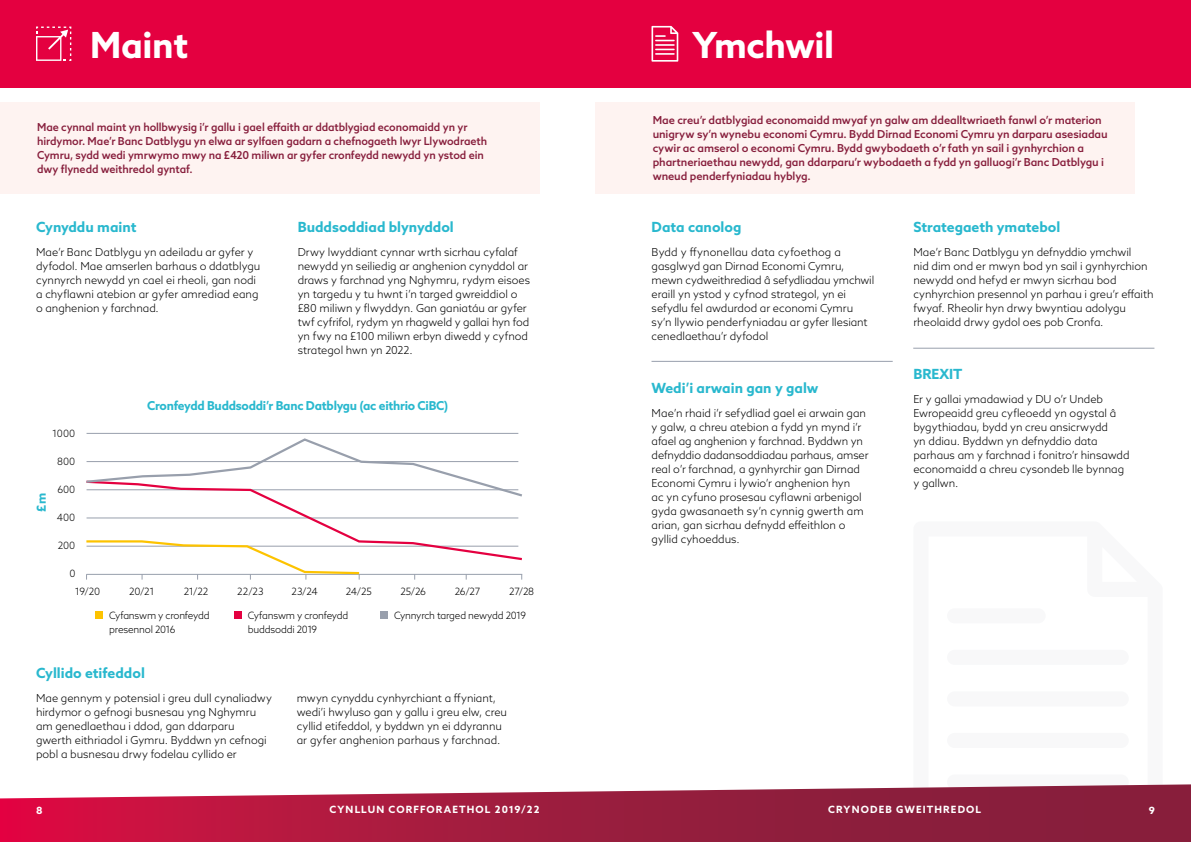
<style>
.page{position:relative;width:1191px;height:842px;background:#fff}
.page>*{position:absolute;margin:0;border:0;box-sizing:border-box;transform-origin:0 0}
.t1{font:700 36px "Azo Sans";letter-spacing:-.01em;color:#fff}
.t2{font:700 14px "Azo Sans";color:#29b8ce}
.t3{font:700 12.3px "Azo Sans";letter-spacing:-.02em;color:#29b8ce}
.t4{font:300 11px/14px "Azo Sans";letter-spacing:-.005em;color:#000}
.t5{font:500 11px/14px "Azo Sans";letter-spacing:-.01em;color:#871e3c}
.t6{font:300 10.1px/13.2px "Azo Sans";letter-spacing:-.025em;color:#000}
.t7{font:700 10px "Azo Sans";letter-spacing:.115em;color:#fff}
</style>
<div class="page">
<svg style="left:0;top:784px;width:1191px;height:58px;background:#ac3756"></svg>
<div style="left:0;top:0;width:1191px;height:88px;background:#e40040"></div>
<div style="left:0;top:102px;width:539px;height:92px;background:#fef3f1"></div>
<div style="left:595px;top:102px;width:540px;height:92px;background:#fef3f1"></div>
<div style="left:95px;top:611px;width:8px;height:8px;background:#fdc300"></div>
<div style="left:234px;top:611px;width:8px;height:8px;background:#e40040"></div>
<div style="left:380px;top:611px;width:8px;height:8px;background:#989fac"></div>
<hr style="left:87px;top:433px;width:431px;height:1px;background:#989fac">
<svg style="left:86px;top:438px;width:437px;height:142px"></svg>
<svg style="left:36px;top:27px;width:35px;height:34px"></svg>
<svg style="left:651px;top:26px;width:27px;height:36px"></svg>
<hr style="left:651px;top:361px;width:241px;height:1px;background:#989fac">
<hr style="left:913px;top:348px;width:241px;height:1px;background:#989fac">
<h1 class="t1" style="left:90px;top:21px;width:99px">Maint</h1>
<p class="t5" style="left:37px;top:120px;width:451px">Mae cynnal maint yn hollbwysig i’r gallu i gael effaith ar ddatblygiad economaidd yn yr hirdymor. Mae’r Banc Datblygu yn elwa ar sylfaen gadarn a chefnogaeth lwyr Llywodraeth Cymru, sydd wedi ymrwymo mwy na £420 miliwn ar gyfer cronfeydd newydd yn ystod ein dwy flynedd weithredol gyntaf.</p>
<p class="t2" style="left:36px;top:217px;width:102px">Cynyddu maint</p>
<p class="t4" style="left:36px;top:245px;width:226px">Mae’r Banc Datblygu yn adeiladu ar gyfer y dyfodol. Mae amserlen barhaus o ddatblygu cynnyrch newydd yn cael ei rheoli, gan nodi a chyflawni atebion ar gyfer amrediad eang o anghenion y farchnad.</p>
<p class="t2" style="left:298px;top:217px;width:158px">Buddsoddiad blynyddol</p>
<p class="t4" style="left:298px;top:245px;width:234px">Drwy lwyddiant cynnar wrth sicrhau cyfalaf newydd yn seiliedig ar anghenion cynyddol ar draws y farchnad yng Nghymru, rydym eisoes yn targedu y tu hwnt i’n targed gwreiddiol o £80 miliwn y flwyddyn. Gan ganiatáu ar gyfer twf cyfrifol, rydym yn rhagweld y gallai hyn fod yn fwy na £100 miliwn erbyn diwedd y cyfnod strategol hwn yn 2022.</p>
<p class="t6" style="left:52px;top:427px;width:25px">1000</p>
<p class="t3" style="left:33px;top:512px;width:20px;rotate:-90deg">£m</p>
<p class="t6" style="left:57px;top:455px;width:20px">800</p>
<p class="t6" style="left:57px;top:483px;width:20px">600</p>
<p class="t6" style="left:57px;top:511px;width:20px">400</p>
<p class="t6" style="left:58px;top:539px;width:19px">200</p>
<p class="t6" style="left:75px;top:565px;width:27px;line-height:17.7px;text-indent:-5px">0<br>19/20</p>
<p class="t3" style="left:147px;top:397px;width:303px">Cronfeydd Buddsoddi’r Banc Datblygu (ac eithrio CiBC)</p>
<p class="t6" style="left:129px;top:585px;width:27px">20/21</p>
<p class="t6" style="left:184px;top:585px;width:26px">21/22</p>
<p class="t6" style="left:237px;top:585px;width:28px">22/23</p>
<p class="t6" style="left:292px;top:585px;width:28px">23/24</p>
<p class="t6" style="left:346px;top:585px;width:28px">24/25</p>
<p class="t6" style="left:400px;top:585px;width:27px">25/26</p>
<p class="t6" style="left:455px;top:585px;width:27px">26/27</p>
<p class="t6" style="left:509px;top:585px;width:26px">27/28</p>
<p class="t6" style="left:109px;top:609px;width:102px">Cyfanswm y cronfeydd presennol 2016</p>
<p class="t6" style="left:248px;top:609px;width:102px">Cyfanswm y cronfeydd buddsoddi 2019</p>
<p class="t6" style="left:394px;top:609px;width:133px">Cynnyrch targed newydd 2019</p>
<p class="t2" style="left:36px;top:663px;width:110px">Cyllido etifeddol</p>
<p class="t4" style="left:36px;top:690px;width:237px">Mae gennym y potensial i greu dull cynaliadwy hirdymor o gefnogi busnesau yng Nghymru am genedlaethau i ddod, gan ddarparu gwerth eithriadol i Gymru. Byddwn yn cefnogi pobl a busnesau drwy fodelau cyllido er</p>
<p class="t4" style="left:297px;top:690px;width:212px">mwyn cynyddu cynhyrchiant a ffyniant, wedi’i hwyluso gan y gallu i greu elw, creu cyllid etifeddol, y byddwn yn ei ddyrannu ar gyfer anghenion parhaus y farchnad.</p>
<h1 class="t1" style="left:692px;top:21px;width:143px">Ymchwil</h1>
<p class="t5" style="left:652px;top:113px;width:456px">Mae creu’r datblygiad economaidd mwyaf yn galw am ddealltwriaeth fanwl o’r materion unigryw sy’n wynebu economi Cymru. Bydd Dirnad Economi Cymru yn darparu asesiadau cywir ac amserol o economi Cymru. Bydd gwybodaeth o’r fath yn sail i gynhyrchion a phartneriaethau newydd, gan ddarparu’r wybodaeth a fydd yn galluogi’r Banc Datblygu i wneud penderfyniadau hyblyg.</p>
<p class="t2" style="left:651px;top:217px;width:91px">Data canolog</p>
<p class="t4" style="left:651px;top:245px;width:224px">Bydd y ffynonellau data cyfoethog a gasglwyd gan Dirnad Economi Cymru, mewn cydweithrediad â sefydliadau ymchwil eraill yn ystod y cyfnod strategol, yn ei sefydlu fel awdurdod ar economi Cymru sy’n llywio penderfyniadau ar gyfer llesiant cenedlaethau’r dyfodol</p>
<p class="t2" style="left:913px;top:217px;width:148px">Strategaeth ymatebol</p>
<p class="t4" style="left:913px;top:245px;width:242px">Mae’r Banc Datblygu yn defnyddio ymchwil<br>nid dim ond er mwyn bod yn sail i gynhyrchion newydd ond hefyd er mwyn sicrhau bod cynhyrchion presennol yn parhau i greu’r effaith fwyaf. Rheolir hyn drwy bwyntiau adolygu rheolaidd drwy gydol oes pob Cronfa.</p>
<p class="t2" style="left:651px;top:379px;width:168px">Wedi’i arwain gan y galw</p>
<p class="t4" style="left:651px;top:406px;width:218px">Mae’n rhaid i’r sefydliad gael ei arwain gan y galw, a chreu atebion a fydd yn mynd i’r afael ag anghenion y farchnad. Byddwn yn defnyddio dadansoddiadau parhaus, amser real o’r farchnad, a gynhyrchir gan Dirnad Economi Cymru i lywio’r anghenion hyn<br>ac yn cyfuno prosesau cyflawni arbenigol gyda gwasanaeth sy’n cynnig gwerth am arian, gan sicrhau defnydd effeithlon o gyllid cyhoeddus.</p>
<p class="t2" style="left:913px;top:365px;width:50px">BREXIT</p>
<p class="t4" style="left:913px;top:392px;width:218px">Er y gallai ymadawiad y DU o’r Undeb Ewropeaidd greu cyfleoedd yn ogystal â bygythiadau, bydd yn creu ansicrwydd<br>yn ddiau. Byddwn yn defnyddio data parhaus am y farchnad i fonitro’r hinsawdd economaidd a chreu cysondeb lle bynnag y gallwn.</p>
<p class="t7" style="left:36px;top:803px;width:8px">8</p>
<p class="t7" style="left:329px;top:803px;width:211px">CYNLLUN CORFFORAETHOL 2019/22</p>
<p class="t7" style="left:828px;top:803px;width:154px">CRYNODEB GWEITHREDOL</p>
<p class="t7" style="left:1148px;top:803px;width:8px">9</p>
</div>
